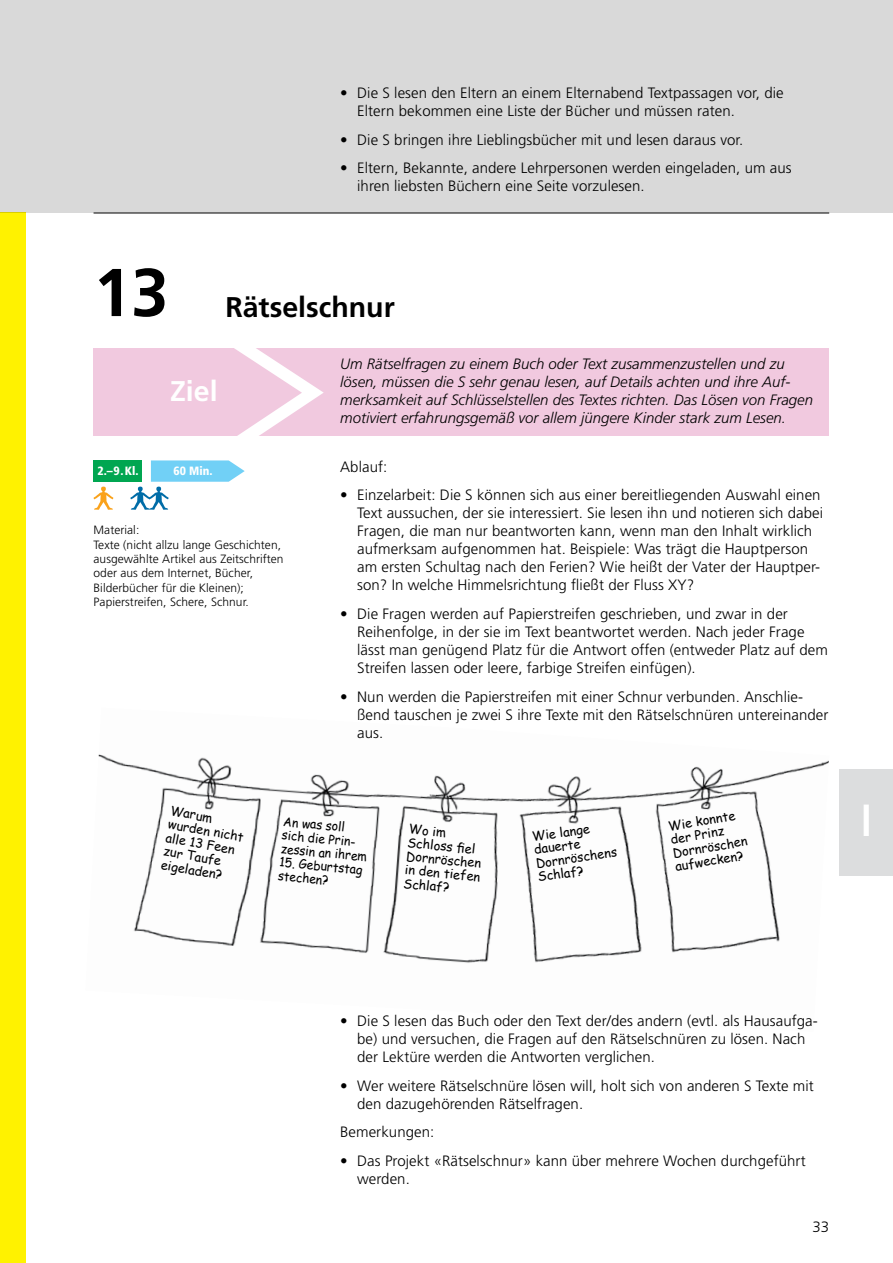
<style>
.page{position:relative;width:893px;height:1263px;background:#fff}
.page>*{position:absolute;margin:0;border:0;box-sizing:border-box;transform-origin:0 0}
.t1{font:700 67.5px "Frutiger";color:#000}
.t2{font:700 condensed 45px "Frutiger";color:#fff;scale:.9 1}
.t3{font:700 28.5px "Frutiger";color:#000}
.t4{font:700 28.5px "Frutiger";color:#fff}
.t5{font:300 15px/18px "Frutiger LT Pro";letter-spacing:.005em;color:#000}
.t6{font:italic 300 15px/18px "Frutiger";color:#000}
.t7{font:300 15px "Frutiger";color:#000}
.t8{font:12.75px/13.6px "Comic Sans MS";color:#000}
.t9{font:12.75px/13.6px "Comic Sans MS";color:#000;scale:.95 1}
.t10{font:300 12px/14.4px "Frutiger LT Pro";letter-spacing:.005em;color:#000}
.t11{font:900 condensed 12px "Frutiger";color:#fff}
</style>
<div class="page">
<img style="left:98px;top:754px;width:731px;height:209px">
<div style="left:840px;top:770px;width:53px;height:106px;background:#dcddde"></div>
<div style="left:94px;top:348px;width:735px;height:88px;background:#f1c9df"></div>
<div style="left:94px;top:460px;width:48px;height:22px;background:#00a651"></div>
<hr style="left:94px;top:213px;width:735px;height:1px;background:#000">
<svg style="left:130px;top:348px;width:194px;height:162px"></svg>
<svg style="left:93px;top:486px;width:21px;height:24px"></svg>
<div style="left:0;top:213px;width:26px;height:1050px;background:#fff200"></div>
<div style="left:0;top:0;width:893px;height:213px;background:#d9d9d9"></div>
<p class="t5" style="left:357px;top:84px;width:428px;text-indent:-17px">• Die S lesen den Eltern an einem Elternabend Textpassagen vor, die<br>Eltern bekommen eine Liste der Bücher und müssen raten.</p>
<p class="t5" style="left:340px;top:131px;width:405px">• Die S bringen ihre Lieblingsbücher mit und lesen daraus vor.</p>
<p class="t5" style="left:357px;top:159px;width:436px;text-indent:-17px">• Eltern, Bekannte, andere Lehrpersonen werden eingeladen, um aus ihren liebsten Büchern eine Seite vorzulesen.</p>
<h1 class="t1" style="left:94px;top:253px;width:77px">13</h1>
<h3 class="t3" style="left:225px;top:291px;width:171px">Rätselschnur</h3>
<h3 class="t4" style="left:170px;top:374px;width:49px">Ziel</h3>
<p class="t6" style="left:340px;top:354px;width:474px">Um Rätselfragen zu einem Buch oder Text zusammenzustellen und zu lösen, müssen die S sehr genau lesen, auf Details achten und ihre Auf&shy;merksamkeit auf Schlüsselstellen des Textes richten. Das Lösen von Fragen motiviert erfahrungsgemäß vor allem jüngere Kinder stark zum Lesen.</p>
<p class="t11" style="left:98px;top:464px;width:43px">2.–9. Kl.</p>
<p class="t11" style="left:174px;top:464px;width:40px">60 Min.</p>
<p class="t5" style="left:340px;top:458px;width:49px">Ablauf:</p>
<p class="t5" style="left:357px;top:486px;width:467px;text-indent:-17px">• Einzelarbeit: Die S können sich aus einer bereitliegenden Auswahl einen Text aussuchen, der sie interessiert. Sie lesen ihn und notieren sich dabei Fragen, die man nur beantworten kann, wenn man den Inhalt wirklich aufmerksam aufgenommen hat. Beispiele: Was trägt die Hauptperson am ersten Schultag nach den Ferien? Wie heißt der Vater der Hauptper&shy;son? In welche Himmelsrichtung fließt der Fluss XY?</p>
<p class="t5" style="left:357px;top:605px;width:472px;text-indent:-17px">• Die Fragen werden auf Papierstreifen geschrieben, und zwar in der Reihenfolge, in der sie im Text beantwortet werden. Nach jeder Frage lässt man genügend Platz für die Antwort offen (entweder Platz auf dem Streifen lassen oder leere, farbige Streifen einfügen).</p>
<p class="t5" style="left:357px;top:687px;width:473px;text-indent:-17px">• Nun werden die Papierstreifen mit einer Schnur verbunden. Anschlie&shy;ßend tauschen je zwei S ihre Texte mit den Rätselschnüren untereinander aus.</p>
<p class="t10" style="left:94px;top:523px;width:191px">Material:<br>Texte (nicht allzu lange Geschichten, ausgewählte Artikel aus Zeitschriften oder aus dem Internet, Bücher,<br>Bilderbücher für die Kleinen);<br>Papierstreifen, Schere, Schnur.</p>
<p class="t8" style="left:172px;top:803px;width:78px;rotate:10deg">Warum wurden nicht alle 13 Feen zur Taufe eigeladen?</p>
<p class="t9" style="left:284px;top:814px;width:93px;rotate:6deg">An was soll sich die Prin&shy;zessin an ihrem</p>
<p class="t9" style="left:280px;top:854px;width:89px;rotate:6deg">15. Geburtstag stechen?</p>
<p class="t8" style="left:410px;top:821px;width:78px;rotate:6deg">Wo im<br>Schloss fiel<br>Dornröschen in den tiefen<br>Schlaf?</p>
<p class="t8" style="left:667px;top:819px;width:77px;rotate:-9deg">Wie konnte der Prinz<br>Dornröschen aufwecken?</p>
<p class="t8" style="left:531px;top:829px;width:83px;rotate:-8deg">Wie lange dauerte<br>Dornröschens<br>Schlaf?</p>
<h2 class="t2" style="left:861px;top:794px;width:14px">I</h2>
<p class="t5" style="left:357px;top:1012px;width:462px;text-indent:-17px">• Die S lesen das Buch oder den Text der/des andern (evtl. als Hausaufga&shy;be) und versuchen, die Fragen auf den Rätselschnüren zu lösen. Nach der Lektüre werden die Antworten verglichen.</p>
<p class="t5" style="left:357px;top:1077px;width:458px;text-indent:-17px">• Wer weitere Rätselschnüre lösen will, holt sich von anderen S Texte mit den dazugehörenden Rätselfragen.</p>
<p class="t5" style="left:340px;top:1123px;width:96px">Bemerkungen:</p>
<p class="t5" style="left:357px;top:1152px;width:450px;text-indent:-17px">• Das Projekt «Rätselschnur» kann über mehrere Wochen durchgeführt werden.</p>
<p class="t7" style="left:812px;top:1218px;width:18px">33</p>
</div>
